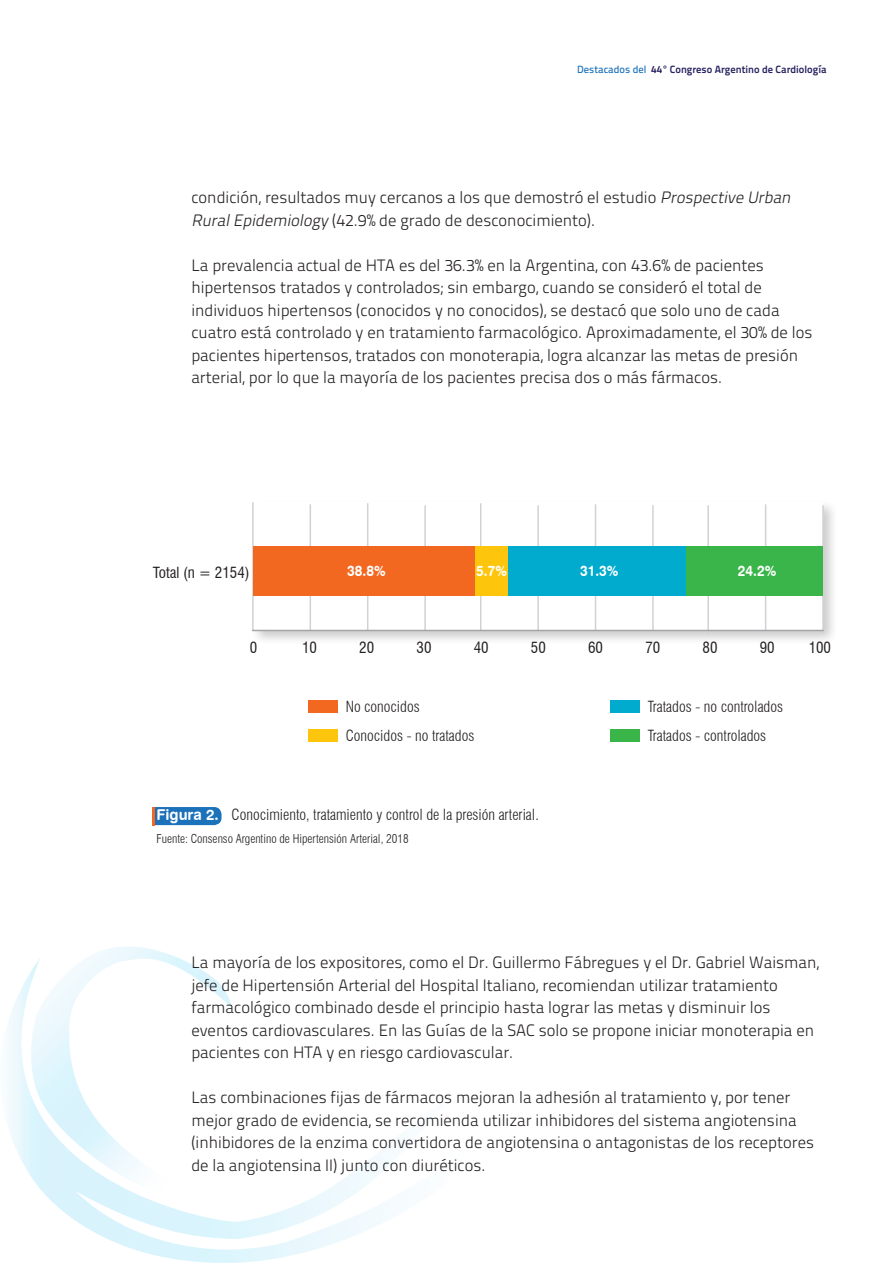
<style>
.page{position:relative;width:893px;height:1263px;background:#fff}
.page>*{position:absolute;margin:0;border:0;box-sizing:border-box;transform-origin:0 0}
.texto_2{font:16.5px/22.5px "Titillium Text 25 L 250 wt";color:#231f20}
.figuras_tex{font:300 condensed 15px "Swiss 721 BT";color:#231f20}
.figuras_tex-2{font:condensed 15px "Swiss 721 BT";color:#231f20}
.figuras_tex-3{font:15px "Swiss 721 BT Bold Rounded";color:#fff;scale:.9 1}
.figuras_tex-4{font:300 condensed 12px "Swiss 721 BT";color:#231f20}
.t1{font:10.5px "Titillium Text 25 L 800 wt";color:#272360}
.s1{font-family:"Titillium Text 25 L 600 wt";color:#1b71ba}
.s2{font-style:italic}
.s3{font-family:"Swiss 721 BT Bold Rounded";font-weight:400;font-stretch:normal;color:#fff}
</style>
<div class="page">
<svg style="left:8px;top:988px;width:383px;height:275px"></svg>
<svg style="left:22px;top:947px;width:211px;height:262px"></svg>
<svg style="left:155px;top:807px;width:67px;height:18px"></svg>
<hr style="left:152px;top:807px;width:3px;height:18px;background:#f36821">
<div style="left:251px;top:499px;width:587px;height:146px;background:#231f20;opacity:.23"></div>
<div style="left:254px;top:502px;width:569px;height:128px;background:#fff"></div>
<hr style="left:252px;top:502px;width:2px;height:129px;background:#d1d2d4">
<hr style="left:480px;top:503px;width:1px;height:129px;background:#d1d2d4">
<hr style="left:367px;top:503px;width:1px;height:129px;background:#d1d2d4">
<hr style="left:595px;top:504px;width:1px;height:129px;background:#d1d2d4">
<hr style="left:765px;top:504px;width:1px;height:129px;background:#d1d2d4">
<hr style="left:310px;top:504px;width:1px;height:129px;background:#d1d2d4">
<hr style="left:537px;top:505px;width:2px;height:129px;background:#d1d2d4">
<hr style="left:707px;top:505px;width:2px;height:129px;background:#d1d2d4">
<hr style="left:424px;top:505px;width:2px;height:129px;background:#d1d2d4">
<hr style="left:652px;top:505px;width:2px;height:129px;background:#d1d2d4">
<hr style="left:822px;top:505px;width:2px;height:129px;background:#d1d2d4">
<hr style="left:252px;top:630px;width:572px;height:1px;background:#a4a5a9">
<div style="left:254px;top:546px;width:221px;height:50px;background:#f36821"></div>
<div style="left:475px;top:546px;width:33px;height:49px;background:#fec50d"></div>
<div style="left:508px;top:546px;width:178px;height:49px;background:#00abcd"></div>
<div style="left:686px;top:546px;width:137px;height:49px;background:#3ab54a"></div>
<div style="left:308px;top:700px;width:30px;height:12px;background:#f36821"></div>
<div style="left:308px;top:729px;width:30px;height:12px;background:#fec50d"></div>
<div style="left:610px;top:700px;width:29px;height:12px;background:#00abcd"></div>
<div style="left:610px;top:729px;width:29px;height:12px;background:#3ab54a"></div>
<p class="t1" style="left:577px;top:61px;width:251px"><span class="s1">Destacados del</span> 44° Congreso Argentino de Cardiología</p>
<p class="texto_2" style="left:191px;top:186px;width:605px">condición, resultados muy cercanos a los que demostró el estudio <span class="s2">Prospective Urban<br>RuralEpidemiology</span> (42.9% de grado de desconocimiento).</p>
<p class="texto_2" style="left:191px;top:253px;width:623px">La prevalencia actual de HTA es del 36.3% en la Argentina, con 43.6% de pacientes hipertensos tratados y controlados; sin embargo, cuando se consideró el total de individuos hipertensos (conocidos y no conocidos), se destacó que solo uno de cada cuatro está controlado y en tratamiento farmacológico. Aproximadamente, el 30% de los pacientes hipertensos, tratados con monoterapia, logra alcanzar las metas de presión arterial, por lo que la mayoría de los pacientes precisa dos o más fármacos.</p>
<p class="figuras_tex-2" style="left:153px;top:563px;width:98px">Total (n = 2154)</p>
<p class="figuras_tex-3" style="left:347px;top:562px;width:44px">38.8%</p>
<p class="figuras_tex-3" style="left:476px;top:562px;width:36px">5.7%</p>
<p class="figuras_tex-3" style="left:580px;top:562px;width:44px">31.3%</p>
<p class="figuras_tex-3" style="left:738px;top:562px;width:44px">24.2%</p>
<p class="figuras_tex-2" style="left:250px;top:639px;width:9px">0</p>
<p class="figuras_tex-2" style="left:302px;top:639px;width:16px">10</p>
<p class="figuras_tex-2" style="left:359px;top:639px;width:16px">20</p>
<p class="figuras_tex-2" style="left:416px;top:639px;width:16px">30</p>
<p class="figuras_tex-2" style="left:474px;top:639px;width:16px">40</p>
<p class="figuras_tex-2" style="left:531px;top:639px;width:16px">50</p>
<p class="figuras_tex-2" style="left:588px;top:639px;width:16px">60</p>
<p class="figuras_tex-2" style="left:645px;top:639px;width:16px">70</p>
<p class="figuras_tex-2" style="left:702px;top:639px;width:16px">80</p>
<p class="figuras_tex-2" style="left:760px;top:639px;width:16px">90</p>
<p class="figuras_tex-2" style="left:809px;top:639px;width:24px">100</p>
<p class="figuras_tex" style="left:346px;top:698px;width:76px">No conocidos</p>
<p class="figuras_tex" style="left:346px;top:726px;width:130px">Conocidos - no tratados</p>
<p class="figuras_tex" style="left:156px;top:806px;width:384px"><span class="s3">Figura 2.</span> Conocimiento, tratamiento y control de la presión arterial.</p>
<p class="figuras_tex-4" style="left:156px;top:831px;width:254px">Fuente: Consenso Argentino de Hipertensión Arterial, 2018</p>
<p class="figuras_tex" style="left:648px;top:698px;width:137px">Tratados - no controlados</p>
<p class="figuras_tex" style="left:648px;top:726px;width:120px">Tratados - controlados</p>
<p class="texto_2" style="left:191px;top:950px;width:629px">La mayoría de los expositores, como el Dr. Guillermo Fábregues y el Dr. Gabriel Waisman, jefe de Hipertensión Arterial del Hospital Italiano, recomiendan utilizar tratamiento farmacológico combinado desde el principio hasta lograr las metas y disminuir los eventos cardiovasculares. En las Guías de la SAC solo se propone iniciar monoterapia en pacientes con HTA y en riesgo cardiovascular.</p>
<p class="texto_2" style="left:191px;top:1085px;width:624px">Las combinaciones fijas de fármacos mejoran la adhesión al tratamiento y, por tener mejor grado de evidencia, se recomienda utilizar inhibidores del sistema angiotensina (inhibidores de la enzima convertidora de angiotensina o antagonistas de los receptores de la angiotensina II) junto con diuréticos.</p>
</div>
